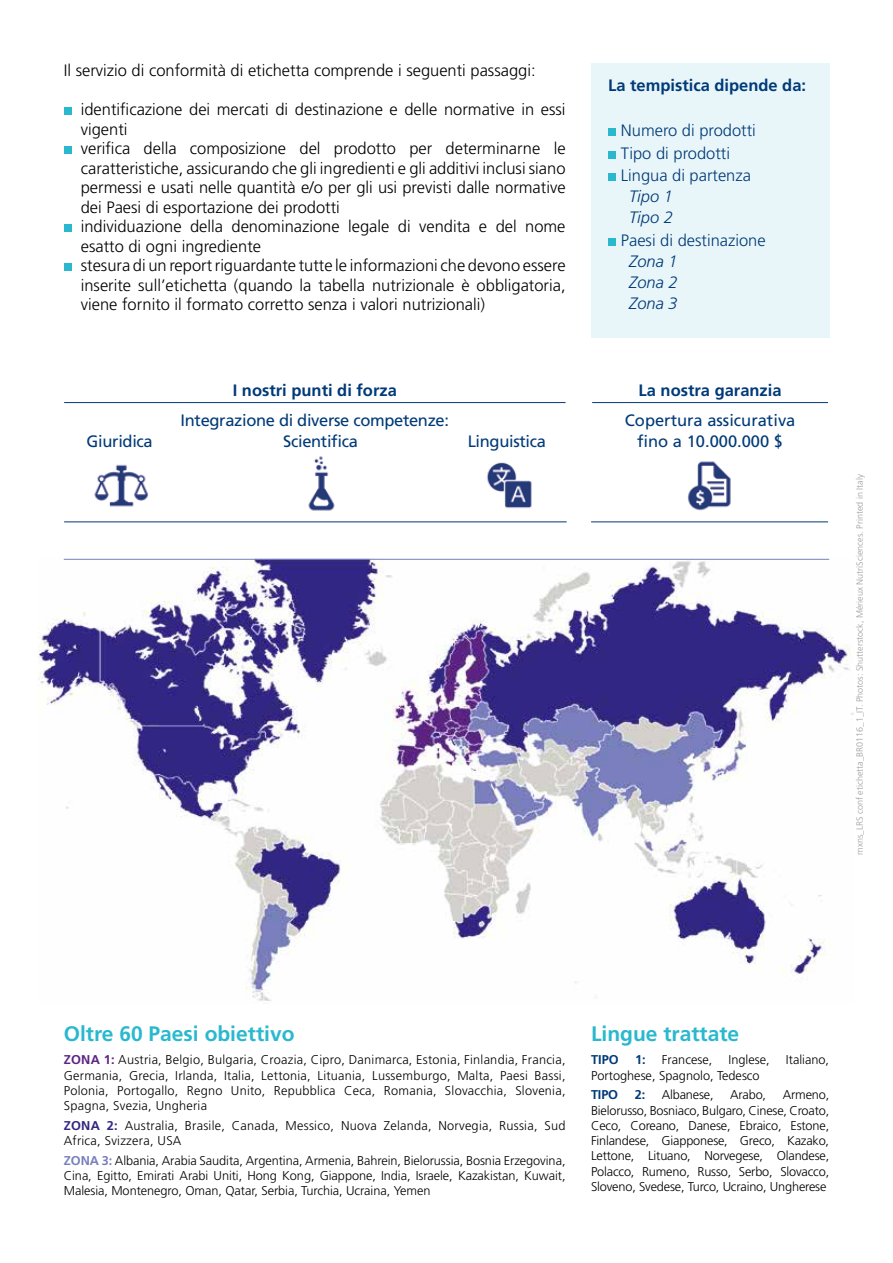
<style>
.page{position:relative;width:893px;height:1263px;background:#fff}
.page>*{position:absolute;margin:0;border:0;box-sizing:border-box;transform-origin:0 0}
.t1{font:700 21px "Frutiger LT Std";color:#29b8ce}
.t2{font:300 16.5px/19.5px "Frutiger LT Std";color:#000}
.t3{font:300 16.5px/22.5px "Frutiger LT Std";color:#003a78}
.t4{font:16.5px "Frutiger LT Std";letter-spacing:-.02em;color:#003a78}
.t5{font:700 16.5px "Frutiger LT Std";color:#003a78}
.t6{font:16.5px/21px "Frutiger LT Std";color:#003a78;text-align:center}
.t7{font:italic 300 16.5px/21px "Frutiger LT Std";color:#003a78}
.t8{font:300 12.75px/15.3px "Frutiger LT Std";color:#000;text-align:justify}
.t9{font:300 12.75px/15.3px "Frutiger LT Std";letter-spacing:.02em;color:#000}
.t10{font:700 12.75px "Frutiger LT Std";letter-spacing:-.005em;color:#003a78}
.t11{font:300 9px "Frutiger LT Std";color:#9d9d9c}
.s1{font-weight:700;color:#5c2483}
.s2{font-weight:700;color:#312783}
.s3{font-weight:700;color:#787fbd}
</style>
<div class="page">
<img style="left:39px;top:558px;width:814px;height:443px">
<div style="left:591px;top:64px;width:238px;height:274px;background:#e9f6f9"></div>
<hr style="left:64px;top:559px;width:765px;height:1px;background:#787fbd">
<hr style="left:64px;top:521px;width:503px;height:1px;background:#003a78">
<div style="left:64px;top:108px;width:7px;height:7px;background:#29b8ce"></div>
<div style="left:64px;top:147px;width:7px;height:7px;background:#29b8ce"></div>
<div style="left:64px;top:225px;width:7px;height:7px;background:#29b8ce"></div>
<div style="left:64px;top:264px;width:7px;height:7px;background:#29b8ce"></div>
<div style="left:608px;top:128px;width:8px;height:8px;background:#29b8ce"></div>
<div style="left:608px;top:151px;width:8px;height:8px;background:#29b8ce"></div>
<div style="left:608px;top:173px;width:8px;height:8px;background:#29b8ce"></div>
<div style="left:608px;top:238px;width:8px;height:8px;background:#29b8ce"></div>
<hr style="left:64px;top:402px;width:502px;height:1px;background:#003a78">
<hr style="left:592px;top:402px;width:236px;height:1px;background:#003a78">
<hr style="left:591px;top:521px;width:237px;height:1px;background:#003a78">
<img style="left:687px;top:461px;width:44px;height:50px">
<img style="left:94px;top:464px;width:54px;height:43px">
<img style="left:308px;top:456px;width:27px;height:55px">
<img style="left:487px;top:462px;width:45px;height:47px">
<p class="t2" style="left:64px;top:61px;width:473px">Il servizio di conformità di etichetta comprende i seguenti passaggi:</p>
<p class="t2" style="left:81px;top:100px;width:486px">identificazione dei mercati di destinazione e delle normative in essi vigenti<br>verifica della composizione del prodotto per determinarne le caratteristiche, assicurando che gli ingredienti e gli additivi inclusi siano permessi e usati nelle quantità e/o per gli usi previsti dalle normative dei Paesi di esportazione dei prodotti<br>individuazione della denominazione legale di vendita e del nome esatto di ogni ingrediente<br>stesura di un report riguardante tutte le informazioni che devono essere inserite sull’etichetta (quando la tabella nutrizionale è obbligatoria, viene fornito il formato corretto senza i valori nutrizionali)</p>
<p class="t5" style="left:233px;top:381px;width:166px">I nostri punti di forza</p>
<p class="t4" style="left:181px;top:410px;width:270px">Integrazione di diverse competenze:</p>
<p class="t4" style="left:87px;top:431px;width:68px">Giuridica</p>
<p class="t4" style="left:283px;top:431px;width:76px">Scientifica</p>
<p class="t4" style="left:468px;top:431px;width:80px">Linguistica</p>
<p class="t5" style="left:608px;top:76px;width:200px">La tempistica dipende da:</p>
<p class="t3" style="left:621px;top:119px;width:137px">Numero di prodotti<br>Tipo di prodotti<br>Lingua di partenza</p>
<p class="t7" style="left:629px;top:186px;width:45px">Tipo 1<br>Tipo 2</p>
<p class="t3" style="left:621px;top:229px;width:146px">Paesi di destinazione</p>
<p class="t7" style="left:629px;top:251px;width:50px;text-align:justify">Zona 1<br>Zona 2<br>Zona 3</p>
<p class="t5" style="left:639px;top:381px;width:145px">La nostra garanzia</p>
<p class="t6" style="left:625px;top:410px;width:172px">Copertura assicurativa fino a 10.000.000 $</p>
<p class="t11" style="left:854px;top:855px;width:382px;rotate:-90deg">mxns_LRS conf etichetta_BR0116_1_IT. Photos: Shutterstock, Mérieux NutriSciences. Printed in Italy</p>
<h1 class="t1" style="left:64px;top:1021px;width:232px">Oltre 60 Paesi obiettivo</h1>
<p class="t8" style="left:64px;top:1052px;width:503px"><span class="s1">ZONA 1:</span> Austria, Belgio, Bulgaria, Croazia, Cipro, Danimarca, Estonia, Finlandia, Francia, Germania, Grecia, Irlanda, Italia, Lettonia, Lituania, Lussemburgo, Malta, Paesi Bassi, Polonia, Portogallo, Regno Unito, Repubblica Ceca, Romania, Slovacchia, Slovenia, Spagna, Svezia, Ungheria</p>
<p class="t9" style="left:64px;top:1118px;width:503px"><span class="s2">ZONA 2:</span> Australia, Brasile, Canada, Messico, Nuova Zelanda, Norvegia, Russia, Sud<br>Africa, Svizzera, USA</p>
<p class="t8" style="left:64px;top:1153px;width:503px"><span class="s3">ZONA 3:</span> Albania, Arabia Saudita, Argentina, Armenia, Bahrein, Bielorussia, Bosnia Erzegovina, Cina, Egitto, Emirati Arabi Uniti, Hong Kong, Giappone, India, Israele, Kazakistan, Kuwait, Malesia, Montenegro, Oman, Qatar, Serbia, Turchia, Ucraina, Yemen</p>
<h1 class="t1" style="left:591px;top:1021px;width:150px">Lingue trattate</h1>
<p class="t10" style="left:591px;top:1052px;width:29px">TIPO</p>
<p class="t10" style="left:635px;top:1052px;width:12px">1:</p>
<p class="t8" style="left:662px;top:1052px;width:52px">Francese,</p>
<p class="t8" style="left:729px;top:1052px;width:43px">Inglese,</p>
<p class="t8" style="left:786px;top:1052px;width:45px">Italiano,</p>
<p class="t8" style="left:591px;top:1068px;width:170px">Portoghese, Spagnolo, Tedesco</p>
<p class="t10" style="left:591px;top:1087px;width:29px">TIPO</p>
<p class="t10" style="left:635px;top:1087px;width:12px">2:</p>
<p class="t8" style="left:662px;top:1087px;width:53px">Albanese,</p>
<p class="t8" style="left:730px;top:1087px;width:37px">Arabo,</p>
<p class="t8" style="left:591px;top:1087px;width:240px;text-indent:192px">Armeno, Bielorusso, Bosniaco, Bulgaro, Cinese, Croato, Ceco, Coreano, Danese, Ebraico, Estone, Finlandese, Giapponese, Greco, Kazako, Lettone, Lituano, Norvegese, Olandese, Polacco, Rumeno, Russo, Serbo, Slovacco, Sloveno, Svedese, Turco, Ucraino, Ungherese</p>
</div>
